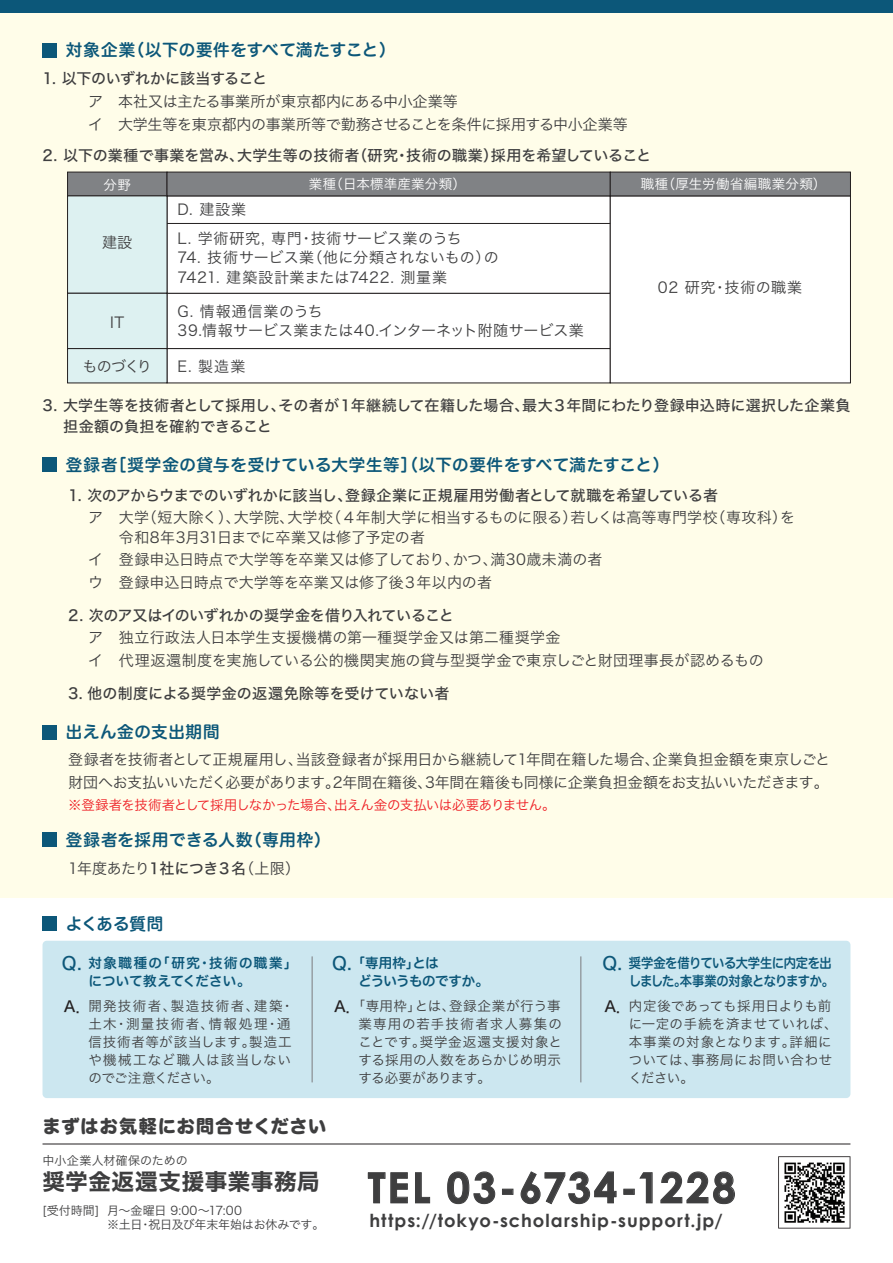
<style>
.page{position:relative;width:893px;height:1263px;background:#fff}
.page>*{position:absolute;margin:0;border:0;box-sizing:border-box;transform-origin:0 0}
.t1{font:700 42px "Century Gothic";letter-spacing:.06em;color:#3e3e3f}
.t2{font:22.5px "Hiragino Sans W7";letter-spacing:.03em;color:#3e3e3f}
.t3{font:700 18px "Century Gothic";letter-spacing:.055em;color:#3e3e3f}
.t4{font:18px "Hira Maru Std W8";letter-spacing:.06em;color:#3e3e3f}
.t5{font:18px "Hiragino Sans W5";color:#0c5779}
.t6{font:16.5px "Hira Maru Std W6";letter-spacing:.03em;color:#0c5779}
.t7{font:15px/19.5px "Hiragino Sans W3";color:#3e3e3f}
.t8{font:15px/21px "Hiragino Sans W5";color:#3e3e3f}
.t9{font:15px/22.5px "Hiragino Sans W3";letter-spacing:-.02em;color:#3e3e3f}
.t10{font:15px/22.5px "Hiragino Sans W3";letter-spacing:.02em;color:#3e3e3f}
.t11{font:15px "Hiragino Sans W5";letter-spacing:-.02em;color:#3e3e3f}
.t12{font:15px/28.8px "Hiragino Sans W3";letter-spacing:.03em;color:#3e3e3f}
.t13{font:15px "Hiragino Sans W3";letter-spacing:-.035em;color:#3e3e3f}
.t14{font:15px "Hiragino Sans W3";letter-spacing:.045em;color:#3e3e3f}
.t15{font:15px "Hiragino Sans W5";color:#231f20}
.t16{font:13.5px/18px "Hiragino Sans W3";letter-spacing:.04em;color:#3e3e3f;text-align:justify}
.t17{font:13.5px/18px "Hiragino Sans W3";letter-spacing:.08em;color:#3e3e3f}
.t18{font:13.5px "Hiragino Sans W3";letter-spacing:-.035em;color:#ee1d23}
.t19{font:13.5px/18px "Hira Maru Std W6";letter-spacing:-.025em;color:#0c5779;scale:.91 1}
.t20{font:13.5px "Hiragino Sans W3";letter-spacing:.02em;color:#fff}
.t21{font:13.5px/18px "Hira Maru Std W6";letter-spacing:.055em;color:#0c5779}
.t22{font:13.5px/18px "Hira Maru Std W6";letter-spacing:-.025em;color:#0c5779}
.t23{font:12px/14.9px "Hiragino Sans W3";letter-spacing:-.01em;color:#3e3e3f}
.t24{font:12px "Hiragino Sans W3";letter-spacing:.01em;color:#3e3e3f}
.s1{font-family:"Hiragino Sans W5"}
</style>
<div class="page">
<div style="left:0;top:0;width:893px;height:897px;background:#fffde9"></div>
<div style="left:0;top:0;width:893px;height:13px;background:#0c5779"></div>
<svg style="left:778px;top:1156px;width:72px;height:72px"></svg>
<div style="left:167px;top:293px;width:444px;height:56px;background:#fff"></div>
<div style="left:167px;top:348px;width:444px;height:35px;background:#fff;border:1px solid #231f20"></div>
<div style="left:167px;top:195px;width:444px;height:99px;background:#fff;border:1px solid #231f20"></div>
<div style="left:610px;top:195px;width:241px;height:188px;background:#fff;border:1px solid #231f20"></div>
<div style="left:43px;top:43px;width:14px;height:14px;background:#0c5779"></div>
<div style="left:43px;top:457px;width:14px;height:15px;background:#0c5779"></div>
<div style="left:43px;top:724px;width:14px;height:15px;background:#0c5779"></div>
<div style="left:43px;top:832px;width:14px;height:15px;background:#0c5779"></div>
<div style="left:43px;top:916px;width:14px;height:15px;background:#0c5779"></div>
<div style="left:67px;top:172px;width:100px;height:24px;background:#808285;border:1px solid #231f20"></div>
<div style="left:167px;top:172px;width:444px;height:24px;background:#808285;border:1px solid #231f20"></div>
<div style="left:610px;top:172px;width:241px;height:24px;background:#808285;border:1px solid #231f20"></div>
<div style="left:67px;top:195px;width:100px;height:99px;background:#ddf1f1;border:1px solid #231f20"></div>
<div style="left:67px;top:293px;width:100px;height:56px;background:#ddf1f1;border:1px solid #231f20"></div>
<div style="left:67px;top:348px;width:100px;height:35px;background:#ddf1f1;border:1px solid #231f20"></div>
<hr style="left:167px;top:223px;width:443px;height:1px;background:#231f20">
<svg style="left:367px;top:1172px;width:41px;height:32px"></svg>
<svg style="left:415px;top:1172px;width:15px;height:32px"></svg>
<svg style="left:447px;top:1171px;width:49px;height:33px"></svg>
<div style="left:502px;top:1189px;width:11px;height:6px;border:1px solid #3e3e3f"></div>
<svg style="left:520px;top:1171px;width:97px;height:34px"></svg>
<div style="left:623px;top:1189px;width:12px;height:6px;border:1px solid #3e3e3f"></div>
<svg style="left:639px;top:1172px;width:14px;height:32px"></svg>
<svg style="left:660px;top:1171px;width:75px;height:33px"></svg>
<hr style="left:43px;top:1144px;width:807px;height:1px;background:#231f20">
<div style="left:43px;top:941px;width:807px;height:157px;background:#cce7f0;border-radius:4px"></div>
<hr style="left:580px;top:956px;width:1px;height:126px;background:#808285">
<hr style="left:312px;top:956px;width:1px;height:126px;background:#808285">
<p class="t6" style="left:66px;top:38px;width:331px">対象企業（以下の要件をすべて満たすこと）</p>
<p class="t11" style="left:43px;top:65px;width:226px">1. 以下のいずれかに該当すること</p>
<p class="t9" style="left:88px;top:89px;width:541px">ア　本社又は主たる事業所が東京都内にある中小企業等<br>イ　大学生等を東京都内の事業所等で勤務させることを条件に採用する中小企業等</p>
<p class="t8" style="left:43px;top:144px;width:610px">2. 以下の業種で事業を営み、大学生等の技術者（研究・技術の職業）採用を希望していること</p>
<p class="t20" style="left:104px;top:172px;width:29px">分野</p>
<p class="t7" style="left:102px;top:232px;width:32px">建設</p>
<p class="t20" style="left:309px;top:172px;width:159px">業種（日本標準産業分類）</p>
<p class="t20" style="left:641px;top:172px;width:187px">職種（厚生労働省編職業分類）</p>
<p class="t12" style="left:177px;top:194px;width:286px">D. 建設業<br>L. 学術研究, 専門・技術サービス業のうち</p>
<p class="t7" style="left:177px;top:247px;width:323px">74. 技術サービス業（他に分類されないもの）の<br>7421. 建築設計業または7422. 測量業</p>
<p class="t14" style="left:658px;top:274px;width:146px">02 研究・技術の職業</p>
<p class="t7" style="left:110px;top:311px;width:15px">IT</p>
<p class="t7" style="left:177px;top:300px;width:408px">G. 情報通信業のうち<br>39.情報サービス業または40.インターネット附随サービス業</p>
<p class="t7" style="left:83px;top:356px;width:71px">ものづくり</p>
<p class="t7" style="left:177px;top:356px;width:69px">E. 製造業</p>
<p class="t8" style="left:43px;top:394px;width:809px">3. 大学生等を技術者として採用し、その者が１年継続して在籍した場合、最大３年間にわたり登録申込時に選択した企業負　 担金額の負担を確約できること</p>
<p class="t6" style="left:66px;top:453px;width:605px">登録者［奨学金の貸与を受けている大学生等］（以下の要件をすべて満たすこと）</p>
<p class="t8" style="left:68px;top:484px;width:651px">1. 次のアからウまでのいずれかに該当し、登録企業に正規雇用労働者として就職を希望している者</p>
<p class="t7" style="left:88px;top:507px;width:708px">ア　大学（短大除く）、大学院、大学校（４年制大学に相当するものに限る）若しくは高等専門学校（専攻科）を　　令和8年3月31日までに卒業又は修了予定の者</p>
<p class="t7" style="left:88px;top:547px;width:516px;line-height:22.5px">イ　登録申込日時点で大学等を卒業又は修了しており、かつ、満30歳未満の者ウ　登録申込日時点で大学等を卒業又は修了後３年以内の者</p>
<p class="t11" style="left:68px;top:602px;width:387px">2. 次のア又はイのいずれかの奨学金を借り入れていること</p>
<p class="t10" style="left:88px;top:625px;width:677px">ア　独立行政法人日本学生支援機構の第一種奨学金又は第二種奨学金<br>イ　代理返還制度を実施している公的機関実施の貸与型奨学金で東京しごと財団理事長が認めるもの</p>
<p class="t8" style="left:68px;top:682px;width:383px">3. 他の制度による奨学金の返還免除等を受けていない者</p>
<p class="t6" style="left:66px;top:720px;width:155px">出えん金の支出期間</p>
<p class="t9" style="left:68px;top:747px;width:763px">登録者を技術者として正規雇用し、当該登録者が採用日から継続して1年間在籍した場合、企業負担金額を東京しごと財団へお支払いいただく必要があります。2年間在籍後、3年間在籍後も同様に企業負担金額をお支払いいただきます。</p>
<p class="t18" style="left:68px;top:793px;width:489px">※登録者を技術者として採用しなかった場合、出えん金の支払いは必要ありません。</p>
<p class="t6" style="left:66px;top:827px;width:266px">登録者を採用できる人数（専用枠）</p>
<p class="t13" style="left:68px;top:855px;width:233px">1年度あたり<span class="s1">１社につき３名</span>（上限）</p>
<p class="t6" style="left:66px;top:911px;width:99px">よくある質問</p>
<p class="t5" style="left:62px;top:947px;width:21px">Q.</p>
<p class="t15" style="left:64px;top:993px;width:29px">A．</p>
<p class="t16" style="left:359px;top:996px;width:205px;text-indent:-7px">「専用枠」とは、登録企業が行う事業専用の若手技術者求人募集のことです。奨学金返還支援対象とする採用の人数をあらかじめ明示する必要があります。</p>
<p class="t5" style="left:332px;top:947px;width:21px">Q.</p>
<p class="t15" style="left:334px;top:993px;width:29px">A．</p>
<p class="t16" style="left:629px;top:996px;width:210px;text-align:left">内定後であっても採用日よりも前に一定の手続を済ませていれば、本事業の対象となります。詳細については、事務局にお問い合わせください。</p>
<p class="t5" style="left:602px;top:947px;width:21px">Q.</p>
<p class="t15" style="left:604px;top:993px;width:29px">A．</p>
<p class="t21" style="left:88px;top:954px;width:210px">対象職種の「研究・技術の職業」について教えてください。</p>
<p class="t22" style="left:359px;top:954px;width:132px;text-indent:-7px">「専用枠」とは<br>どういうものですか。</p>
<p class="t19" style="left:629px;top:954px;width:227px">奨学金を借りている大学生に内定を出しました。本事業の対象となりますか。</p>
<p class="t17" style="left:88px;top:996px;width:207px">開発技術者、製造技術者、建築・土木・測量技術者、情報処理・通信技術者等が該当します。製造工や機械工など職人は該当しないのでご注意ください。</p>
<p class="t4" style="left:43px;top:1113px;width:285px">まずはお気軽にお問合せください</p>
<p class="t24" style="left:43px;top:1150px;width:147px">中小企業人材確保のための</p>
<h2 class="t2" style="left:43px;top:1163px;width:278px">奨学金返還支援事業事務局</h2>
<p class="t23" style="left:107px;top:1202px;width:219px;text-indent:-65px">[受付時間] 月～金曜日 9:00～17:00<br>※土日・祝日及び年末年始はお休みです。</p>
<h1 class="t1" style="left:368px;top:1161px;width:369px">TEL 03-6734-1228</h1>
<p class="t3" style="left:369px;top:1209px;width:355px">https://tokyo-scholarship-support.jp/</p>
</div>
